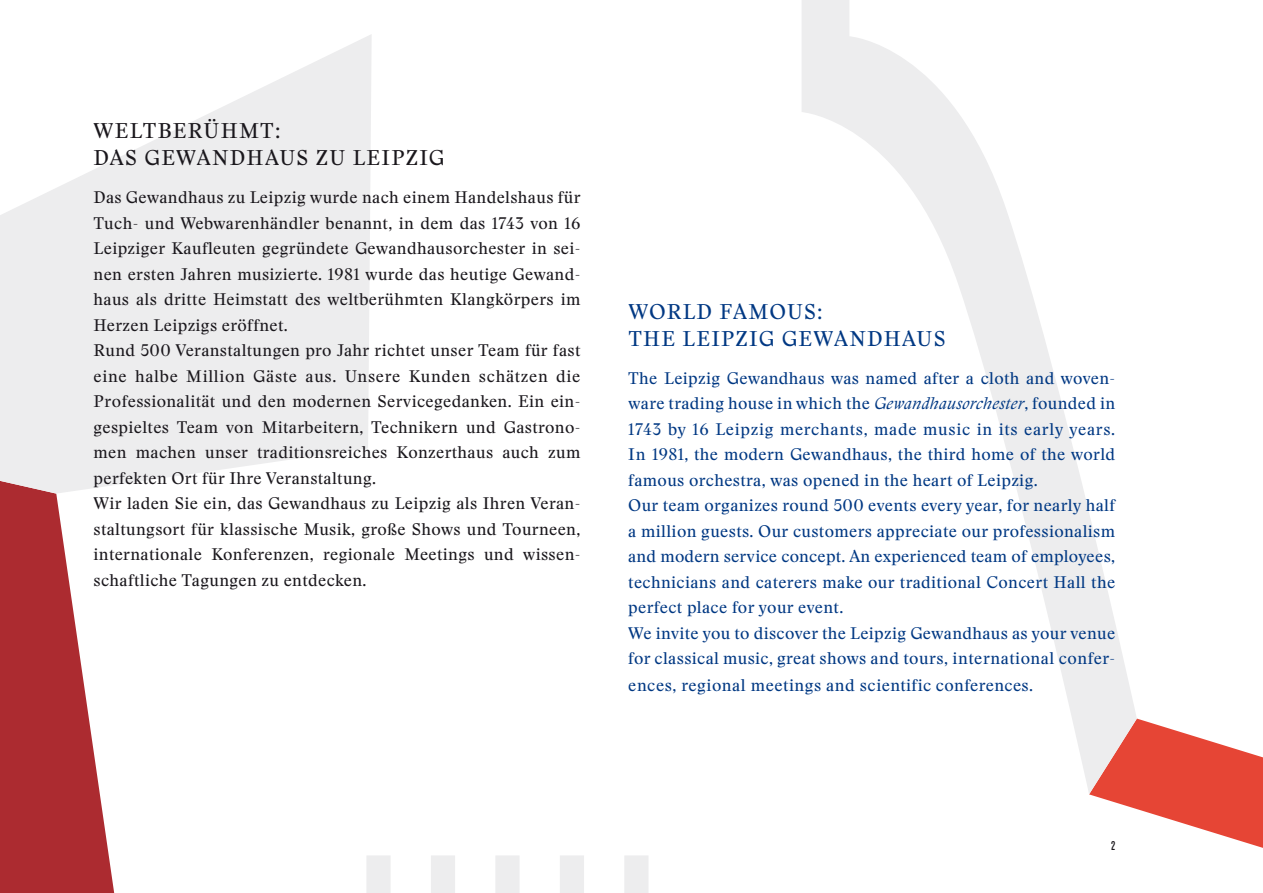
<style>
.page{position:relative;width:1263px;height:893px;background:#fff}
.page>*{position:absolute;margin:0;border:0;box-sizing:border-box;transform-origin:0 0}
.t1{font:21px/27px "Stanley";letter-spacing:.06em;color:#1a171c}
.t2{font:21px/27px "Stanley";letter-spacing:.06em;color:#003883}
.t3{font:16.5px/25.5px "Stanley";letter-spacing:.02em;color:#1a171c}
.t4{font:16.5px/25.5px "Stanley";letter-spacing:.02em;color:#003883}
.t5{font:600 12px "Tablet Gothic Compressed";color:#1a171c}
.s1{font-style:italic}
</style>
<div class="page">
<svg style="left:1089px;top:719px;width:174px;height:129px"></svg>
<svg style="left:802px;top:0;width:335px;height:794px"></svg>
<svg style="left:0;top:494px;width:114px;height:399px;fill:#ac2b30"></svg>
<svg style="left:0;top:35px;width:372px;height:459px;fill:#ededee"></svg>
<svg style="left:366px;top:855px;width:282px;height:38px"></svg>
<p class="t1" style="left:94px;top:117px;width:348px">Weltberühmt:<br>das Gewandhaus zu Leipzig</p>
<p class="t3" style="left:94px;top:185px;width:489px">Das Gewandhaus zu Leipzig wurde nach einem Handelshaus für Tuch- und Webwarenhändler benannt, in dem das 1743 von 16<br>Leipziger Kaufleuten gegründete Gewandhausorchester in sei&shy;nen ersten Jahren musizierte. 1981 wurde das heutige Gewand&shy;haus als dritte Heimstatt des weltberühmten Klangkörpers im Herzen Leipzigs eröffnet.<br>Rund 500 Veranstaltungen pro Jahr richtet unser Team für fast eine halbe Million Gäste aus. Unsere Kunden schätzen die Professionalität und den modernen Servicegedanken. Ein ein&shy;gespieltes Team von Mitarbeitern, Technikern und Gastrono&shy;men machen unser traditionsreiches Konzerthaus auch zum perfekten Ort für Ihre Veranstaltung.<br>Wir laden Sie ein, das Gewandhaus zu Leipzig als Ihren Veran&shy;staltungsort für klassische Musik, große Shows und Tourneen, internationale Konferenzen, regionale Meetings und wissen&shy;schaftliche Tagungen zu entdecken.</p>
<p class="t2" style="left:628px;top:298px;width:319px">World famous:<br>the Leipzig Gewandhaus</p>
<p class="t4" style="left:628px;top:365px;width:489px">The Leipzig Gewandhaus was named after a cloth and woven&shy;ware trading house in which the <span class="s1">Gewandhausorchester</span>, founded in 1743 by 16 Leipzig merchants, made music in its early years.<br>In 1981, the modern Gewandhaus, the third home of the world famous orchestra, was opened in the heart of Leipzig.<br>Our team organizes round 500 events every year, for nearly half a million guests. Our customers appreciate our professionalism and modern service concept. An experienced team of employees, technicians and caterers make our traditional Concert Hall the perfect place for your event.<br>We invite you to discover the Leipzig Gewandhaus as your venue for classical music, great shows and tours, international confer-</p>
<p class="t4" style="left:628px;top:673px;width:406px">ences, regional meetings and scientific conferences.</p>
<p class="t5" style="left:1111px;top:838px;width:6px">2</p>
</div>
